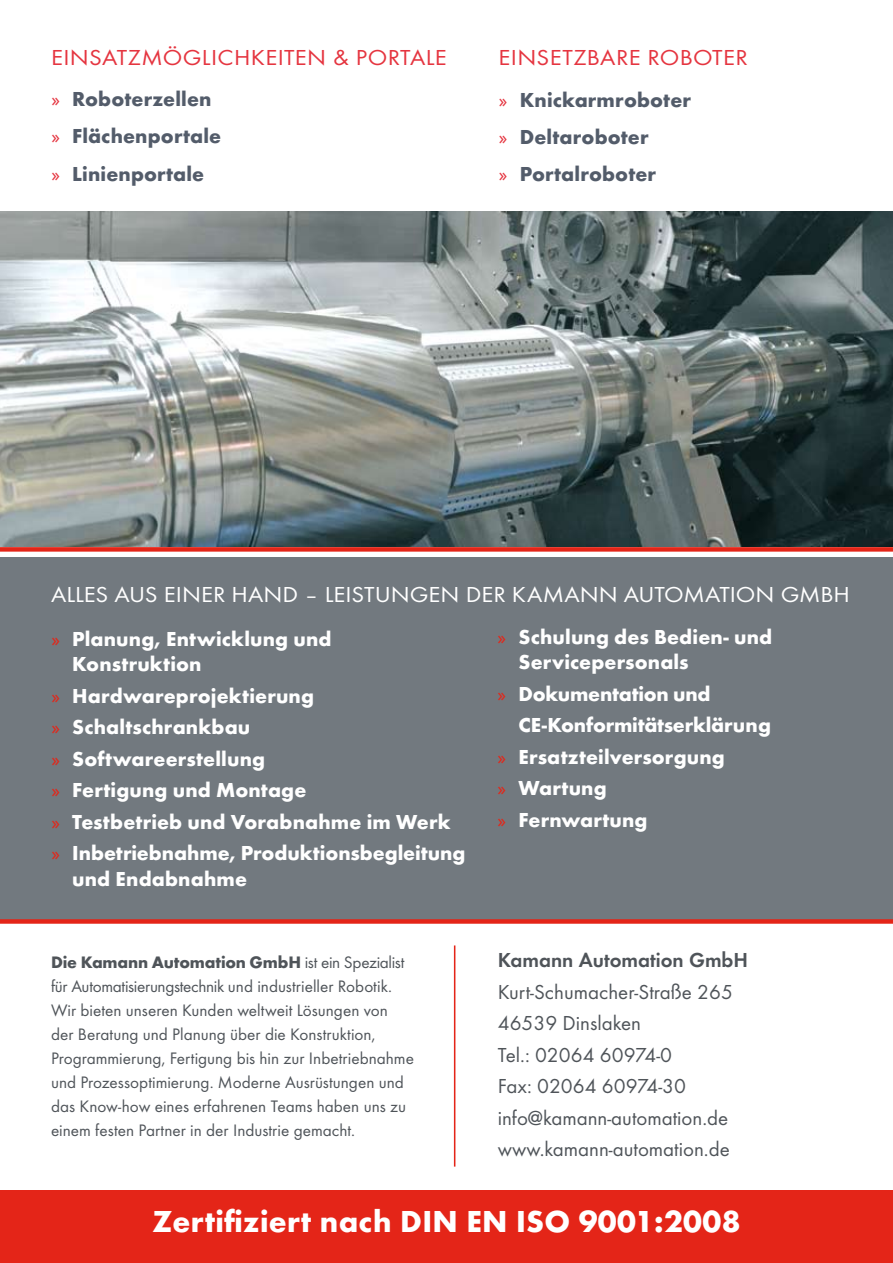
<style>
.page{position:relative;width:893px;height:1263px;background:#fff}
.page>*{position:absolute;margin:0;border:0;box-sizing:border-box;transform-origin:0 0}
.t1{font:700 31.5px "Futura T";letter-spacing:.01em;color:#fff}
.t2{font:22.5px "Futura T";color:#fff;scale:1.1 1}
.t3{font:22.5px "Futura T";letter-spacing:.015em;color:#e53540;scale:1.1 1}
.t4{font:700 21px/31.5px "Futura T";letter-spacing:.005em;color:#fff}
.t5{font:21px/31.5px "Futura T";color:#4f5459}
.t6{font:700 21px/37.2px "Futura T";letter-spacing:.005em;color:#535c6a}
.t7{font:600 21px "Futura T";color:#4f5459}
.t8{font:17.25px/24px "Futura T";color:#4f5459}
.s1{font-weight:400;color:#e53540}
.s2{font-weight:400;color:#e42518}
.s3{font-weight:700}
</style>
<div class="page">
<div style="left:0;top:1191px;width:893px;height:72px;background:#e42518"></div>
<div style="left:0;top:557px;width:893px;height:364px;background:#72797f"></div>
<img style="left:0;top:211px;width:893px;height:336px">
<div style="left:0;top:547px;width:893px;height:5px;background:#e42518"></div>
<div style="left:0;top:919px;width:893px;height:5px;background:#e42518"></div>
<hr style="left:454px;top:945px;width:1px;height:221px;background:#e42518">
<h2 class="t3" style="left:51px;top:44px;width:361px">Einsatzmöglichkeiten &amp; Portale</h2>
<p class="t6" style="left:51px;top:81px;width:172px"><span class="s1">»</span> Roboterzellen <span class="s1">»</span> Flächenportale <span class="s1">»</span> Linienportale</p>
<h2 class="t3" style="left:498px;top:45px;width:228px">einsetzbare Roboter</h2>
<p class="t6" style="left:498px;top:81px;width:194px"><span class="s1">»</span> Knickarmroboter <span class="s1">»</span> Deltaroboter<br><span class="s1">»</span> Portalroboter</p>
<h2 class="t2" style="left:51px;top:582px;width:724px">Alles aus einer Hand – Leistungen der Kamann Automation GmbH</h2>
<p class="t4" style="left:51px;top:626px;width:282px;line-height:25.5px"><span class="s2">»</span> Planung, Entwicklung und<br>Konstruktion</p>
<p class="t4" style="left:51px;top:680px;width:416px"><span class="s2">»</span> Hardwareprojektierung<br><span class="s2">»</span> Schaltschrankbau<br><span class="s2">»</span> Softwareerstellung<br><span class="s2">»</span> Fertigung und Montage<br><span class="s2">»</span> Testbetrieb und Vorabnahme im Werk<br><span class="s2">»</span> Inbetriebnahme, Produktionsbegleitung</p>
<p class="t4" style="left:72px;top:863px;width:176px">und Endabnahme</p>
<p class="t4" style="left:518px;top:624px;width:255px;line-height:25.5px;text-indent:-21px"><span class="s2">»</span> Schulung des Bedien- und<br>Servicepersonals</p>
<p class="t4" style="left:497px;top:678px;width:215px"><span class="s2">»</span> Dokumentation und</p>
<p class="t4" style="left:518px;top:710px;width:254px">CE-Konformitätserklärung</p>
<p class="t4" style="left:497px;top:741px;width:229px"><span class="s2">»</span> Ersatzteilversorgung</p>
<p class="t4" style="left:497px;top:773px;width:111px"><span class="s2">»</span> Wartung</p>
<p class="t4" style="left:497px;top:804px;width:152px"><span class="s2">»</span> Fernwartung</p>
<p class="t8" style="left:51px;top:950px;width:364px"><span class="s3">Die Kamann Automation GmbH</span> ist ein Spezialist für Automatisierungstechnik und industrieller Robotik.<br>Wir bieten unseren Kunden weltweit Lösungen von der Beratung und Planung über die Konstruktion, Programmierung, Fertigung bis hin zur I nbetriebnahme und Prozessoptimierung. Moderne Ausrüstungen und das Know-how eines erfahrenen Teams haben uns zu einem festen Partner in der I ndustrie gemacht.</p>
<p class="t7" style="left:498px;top:948px;width:252px">Kamann Automation GmbH</p>
<p class="t5" style="left:498px;top:976px;width:237px">Kurt-Schumacher-Straße 265<br>46539 Dinslaken<br>Tel.: 02064 60974-0<br>Fax: 02064 60974-30 info@kamann-automation.de www.kamann-automation.de</p>
<h1 class="t1" style="left:152px;top:1202px;width:590px">Zertifiziert nach DIN EN ISO 9001:2008</h1>
</div>
